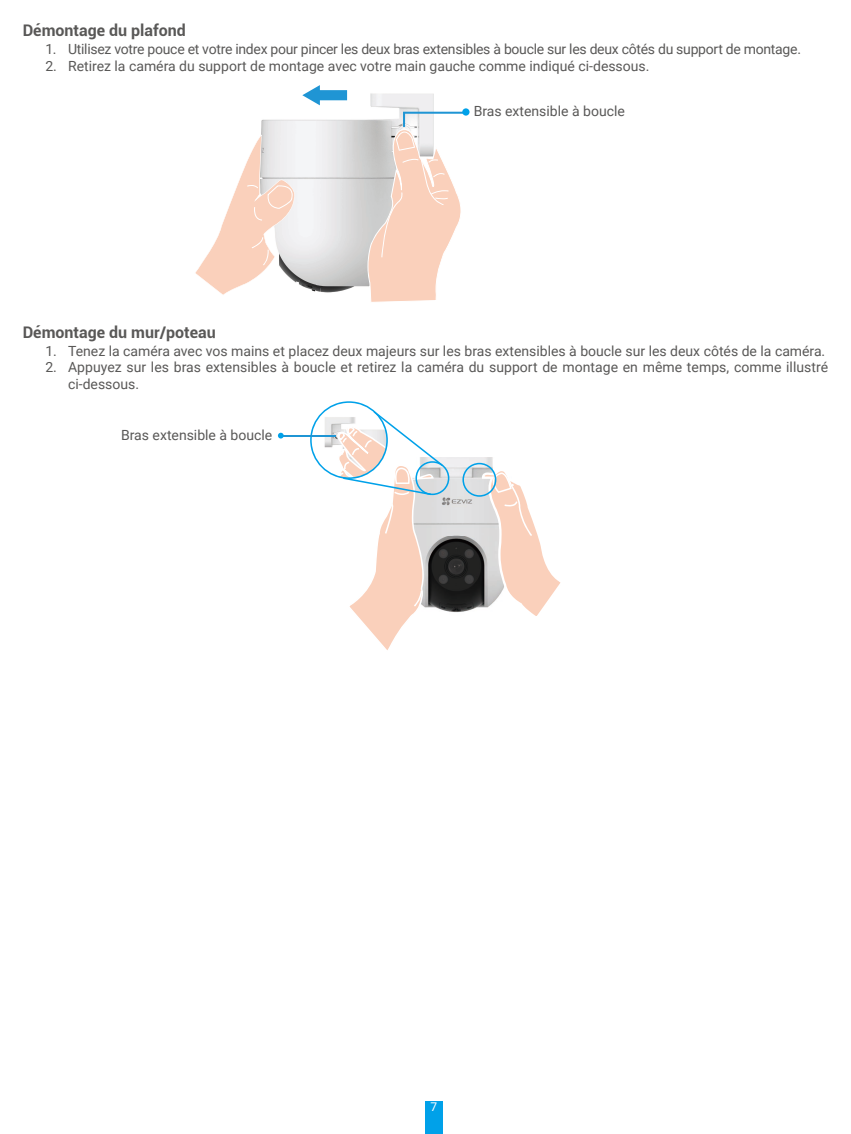
<style>
.page{position:relative;width:851px;height:1134px;background:#fff}
.page>*{position:absolute;margin:0;border:0;box-sizing:border-box;transform-origin:0 0}
.t1{font:700 16px "Roboto";color:#595857}
.t2{font:14px/16.8px "Roboto";color:#595857}
.t3{font:14px "Roboto";letter-spacing:-.02em;color:#595857}
.t4{font:12px "Roboto";color:#fff}
</style>
<div class="page">
<div style="left:425px;top:1101px;width:17px;height:33px;background:#00a1e9"></div>
<img style="left:261px;top:90px;width:174px;height:203px">
<svg style="left:365px;top:112px;width:97px;height:190px"></svg>
<div style="left:462px;top:108px;width:7px;height:8px;background:#00a1e9;border-radius:50%"></div>
<svg style="left:195px;top:134px;width:102px;height:161px"></svg>
<svg style="left:302px;top:85px;width:45px;height:20px"></svg>
<img style="left:449px;top:457px;width:44px;height:156px">
<svg style="left:310px;top:401px;width:139px;height:249px"></svg>
<hr style="left:282px;top:435px;width:53px;height:2px;background:#1f95d4">
<svg style="left:278px;top:433px;width:6px;height:5px"></svg>
<svg style="left:462px;top:463px;width:99px;height:153px"></svg>
<p class="t1" style="left:23px;top:19px;width:164px">Démontage du plafond</p>
<p class="t3" style="left:45px;top:39px;width:757px">1. Utilisez votre pouce et votre index pour pincer les deux bras extensibles à boucle sur les deux côtés du support de montage.</p>
<p class="t2" style="left:45px;top:57px;width:605px">2. Retirez la caméra du support de montage avec votre main gauche comme indiqué ci-dessous.</p>
<p class="t2" style="left:473px;top:102px;width:153px">Bras extensible à boucle</p>
<p class="t1" style="left:23px;top:321px;width:194px">Démontage du mur/poteau</p>
<p class="t2" style="left:45px;top:342px;width:781px">1. Tenez la caméra avec vos mains et placez deux majeurs sur les bras extensibles à boucle sur les deux côtés de la caméra.</p>
<p class="t2" style="left:68px;top:359px;width:761px;text-indent:-23px">2. Appuyez sur les bras extensibles à boucle et retirez la caméra du support de montage en même temps, comme illustré ci-dessous.</p>
<p class="t2" style="left:121px;top:426px;width:153px">Bras extensible à boucle</p>
<p class="t4" style="left:430px;top:1099px;width:8px">7</p>
</div>
